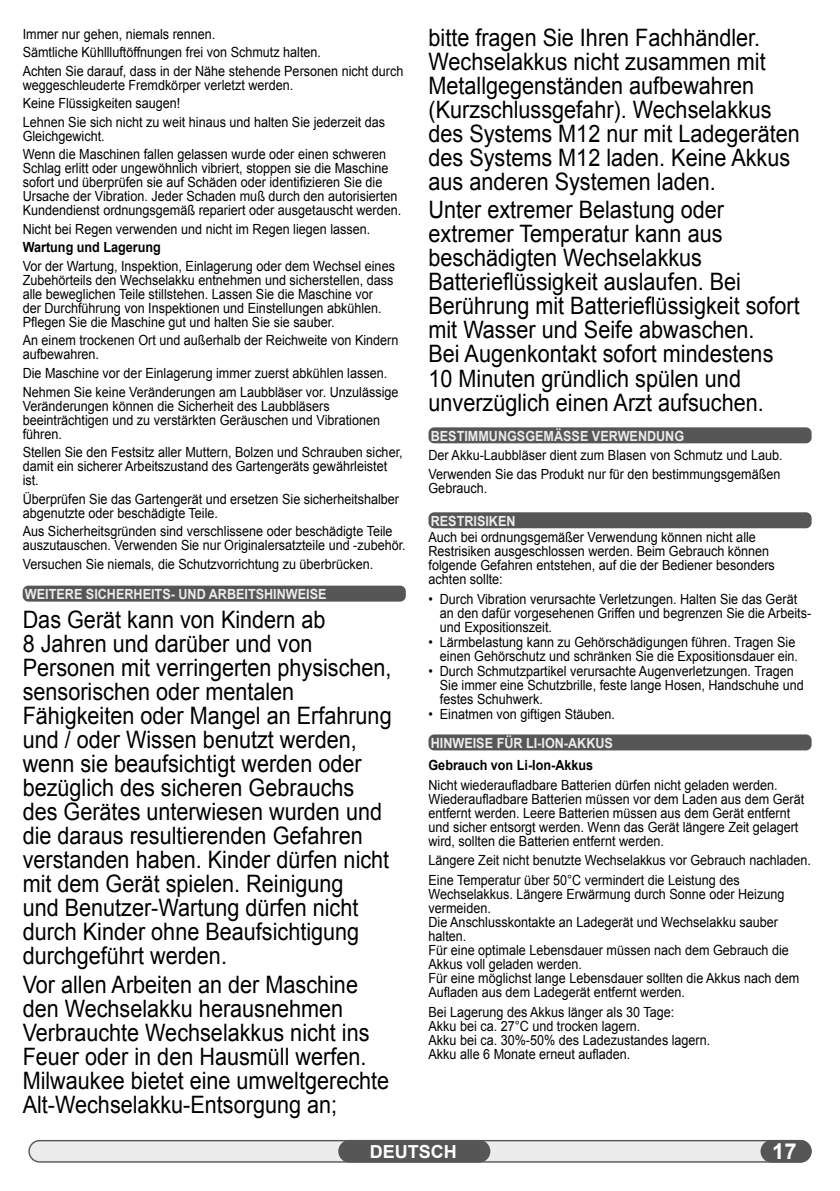
<style>
.page{position:relative;width:840px;height:1191px;background:#fff}
.page>*{position:absolute;margin:0;border:0;box-sizing:border-box;transform-origin:0 0}
.t1{font:24px/24px "Arial";color:#000;scale:.9 1}
.t2{font:700 22px "Arial";color:#fff}
.t3{font:700 18px "Arial";color:#fff}
.t4{font:14px/14px "Arial";color:#000;scale:.9 1}
.t5{font:700 14px "Arial";color:#ececec;scale:.9 1}
.t6{font:700 14px "Arial";color:#000;scale:.9 1}
</style>
<div class="page">
<div style="left:29px;top:1140px;width:781px;height:21px;background:#ececec;border-radius:11px"></div>
<div style="left:28px;top:1140px;width:783px;height:22px;border:1px solid #565656;border-radius:11px"></div>
<div style="left:760px;top:1140px;width:51px;height:22px;background:#565656;border-radius:11px"></div>
<div style="left:23px;top:585px;width:382px;height:16px;background:#565656;border-radius:6px"></div>
<div style="left:428px;top:427px;width:383px;height:16px;background:#565656;border-radius:6px"></div>
<div style="left:428px;top:512px;width:383px;height:16px;background:#565656;border-radius:6px"></div>
<div style="left:428px;top:734px;width:383px;height:16px;background:#565656;border-radius:6px"></div>
<div style="left:338px;top:1140px;width:152px;height:22px;background:#565656;border-radius:11px"></div>
<p class="t4" style="left:23px;top:24px;width:424px;line-height:18.6px">Immer nur gehen, niemals rennen.<br>Sämtliche Kühllluftöffnungen frei von Schmutz halten.<br>Achten Sie darauf, dass in der Nähe stehende Personen nicht durch</p>
<p class="t4" style="left:23px;top:76px;width:404px;line-height:18.6px">weggeschleuderte Fremdkörper verletzt werden.<br>Keine Flüssigkeiten saugen!<br>Lehnen Sie sich nicht zu weit hinaus und halten Sie jederzeit das</p>
<p class="t4" style="left:23px;top:127px;width:405px;line-height:18.6px">Gleichgewicht.<br>Wenn die Maschinen fallen gelassen wurde oder einen schweren</p>
<p class="t4" style="left:23px;top:161px;width:422px">Schlag erlitt oder ungewöhnlich vibriert, stoppen sie die Maschine sofort und überprüfen sie auf Schäden oder identifizieren Sie die Ursache der Vibration. Jeder Schaden muß durch den autorisierten Kundendienst ordnungsgemäß repariert oder ausgetauscht werden.</p>
<p class="t4" style="left:23px;top:222px;width:387px">Nicht bei Regen verwenden und nicht im Regen liegen lassen.</p>
<p class="t6" style="left:23px;top:238px;width:155px">Wartung und Lagerung</p>
<p class="t4" style="left:23px;top:259px;width:415px">Vor der Wartung, Inspektion, Einlagerung oder dem Wechsel eines Zubehörteils den Wechselakku entnehmen und sicherstellen, dass alle beweglichen Teile stillstehen. Lassen Sie die Maschine vor<br>der Durchführung von Inspektionen und Einstellungen abkühlen.<br>Pflegen Sie die Maschine gut und halten Sie sie sauber.</p>
<p class="t4" style="left:23px;top:334px;width:419px">An einem trockenen Ort und außerhalb der Reichweite von Kindern aufbewahren.</p>
<p class="t4" style="left:23px;top:364px;width:419px;line-height:18.6px">Die Maschine vor der Einlagerung immer zuerst abkühlen lassen.<br>Nehmen Sie keine Veränderungen am Laubbläser vor. Unzulässige</p>
<p class="t4" style="left:23px;top:399px;width:398px">Veränderungen können die Sicherheit des Laubbläsers beeinträchtigen und zu verstärkten Geräuschen und Vibrationen führen.</p>
<p class="t4" style="left:23px;top:445px;width:423px">Stellen Sie den Festsitz aller Muttern, Bolzen und Schrauben sicher, damit ein sicherer Arbeitszustand des Gartengeräts gewährleistet ist.</p>
<p class="t4" style="left:23px;top:492px;width:419px">Überprüfen Sie das Gartengerät und ersetzen Sie sicherheitshalber abgenutzte oder beschädigte Teile.</p>
<p class="t4" style="left:23px;top:524px;width:427px">Aus Sicherheitsgründen sind verschlissene oder beschädigte Teile auszutauschen. Verwenden Sie nur Originalersatzteile und -zubehör.</p>
<p class="t4" style="left:23px;top:557px;width:391px">Versuchen Sie niemals, die Schutzvorrichtung zu überbrücken.</p>
<p class="t5" style="left:25px;top:584px;width:336px">WEITERE SICHERHEITS- UND ARBEITSHINWEISE</p>
<p class="t1" style="left:23px;top:608px;width:411px">Das Gerät kann von Kindern ab<br>8 Jahren und darüber und von Personen mit verringerten physischen, sensorischen oder mentalen Fähigkeiten oder Mangel an Erfahrung und / oder Wissen benutzt werden, wenn sie beaufsichtigt werden oder bezüglich des sicheren Gebrauchs des Gerätes unterwiesen wurden und die daraus resultierenden Gefahren verstanden haben. Kinder dürfen nicht mit dem Gerät spielen. Reinigung<br>und Benutzer-Wartung dürfen nicht durch Kinder ohne Beaufsichtigung durchgeführt werden.</p>
<h1 class="t1" style="left:23px;top:972px;width:408px">Vor allen Arbeiten an der Maschine den Wechselakku herausnehmen Verbrauchte Wechselakkus nicht ins Feuer oder in den Hausmüll werfen.<br>Milwaukee bietet eine umweltgerechte Alt-Wechselakku-Entsorgung an;</h1>
<p class="t1" style="left:428px;top:26px;width:414px">bitte fragen Sie Ihren Fachhändler.<br>Wechselakkus nicht zusammen mit Metallgegenständen aufbewahren (Kurzschlussgefahr). Wechselakkus des Systems M12 nur mit Ladegeräten des Systems M12 laden. Keine Akkus aus anderen Systemen laden.</p>
<p class="t1" style="left:428px;top:198px;width:414px">Unter extremer Belastung oder extremer Temperatur kann aus beschädigten Wechselakkus Batterieflüssigkeit auslaufen. Bei Berührung mit Batterieflüssigkeit sofort mit Wasser und Seife abwaschen.<br>Bei Augenkontakt sofort mindestens 10 Minuten gründlich spülen und unverzüglich einen Arzt aufsuchen.</p>
<p class="t5" style="left:430px;top:426px;width:283px">BESTIMMUNGSGEMÄSSE VERWENDUNG</p>
<p class="t4" style="left:428px;top:446px;width:394px;line-height:18.6px">Der Akku-Laubbläser dient zum Blasen von Schmutz und Laub.<br>Verwenden Sie das Produkt nur für den bestimmungsgemäßen</p>
<p class="t4" style="left:428px;top:481px;width:67px">Gebrauch.</p>
<p class="t5" style="left:430px;top:511px;width:96px">RESTRISIKEN</p>
<p class="t4" style="left:428px;top:530px;width:386px">Auch bei ordnungsgemäßer Verwendung können nicht alle Restrisiken ausgeschlossen werden. Beim Gebrauch können folgende Gefahren entstehen, auf die der Bediener besonders achten sollte:</p>
<p class="t4" style="left:439px;top:592px;width:414px;text-indent:-11px">• Durch Vibration verursachte Verletzungen. Halten Sie das Gerät an den dafür vorgesehenen Griffen und begrenzen Sie die Arbeits&shy;und Expositionszeit.</p>
<p class="t4" style="left:428px;top:635px;width:412px;text-align:right">• Lärmbelastung kann zu Gehörschädigungen führen. Tragen Sie einen Gehörschutz und schränken Sie die Expositionsdauer ein.</p>
<p class="t4" style="left:439px;top:664px;width:405px;text-indent:-11px">• Durch Schmutzpartikel verursachte Augenverletzungen. Tragen<br>Sie immer eine Schutzbrille, feste lange Hosen, Handschuhe und festes Schuhwerk.</p>
<p class="t4" style="left:428px;top:707px;width:209px">• Einatmen von giftigen Stäuben.</p>
<p class="t5" style="left:430px;top:733px;width:204px">HINWEISE FÜR LI-ION-AKKUS</p>
<p class="t6" style="left:428px;top:756px;width:184px">Gebrauch von Li-Ion-Akkus</p>
<p class="t4" style="left:428px;top:778px;width:419px">Nicht wiederaufladbare Batterien dürfen nicht geladen werden.<br>Wiederaufladbare Batterien müssen vor dem Laden aus dem Gerät entfernt werden. Leere Batterien müssen aus dem Gerät entfernt und sicher entsorgt werden. Wenn das Gerät längere Zeit gelagert wird, sollten die Batterien entfernt werden.</p>
<p class="t4" style="left:428px;top:851px;width:426px;line-height:19.6px">Längere Zeit nicht benutzte Wechselakkus vor Gebrauch nachladen.<br>Eine Temperatur über 50°C vermindert die Leistung des</p>
<p class="t4" style="left:428px;top:887px;width:413px">Wechselakkus. Längere Erwärmung durch Sonne oder Heizung vermeiden.<br>Die Anschlusskontakte an Ladegerät und Wechselakku sauber halten.<br>Für eine optimale Lebensdauer müssen nach dem Gebrauch die Akkus voll geladen werden.<br>Für eine möglichst lange Lebensdauer sollten die Akkus nach dem Aufladen aus dem Ladegerät entfernt werden.</p>
<p class="t4" style="left:428px;top:1005px;width:314px">Bei Lagerung des Akkus länger als 30 Tage:<br>Akku bei ca. 27°C und trocken lagern.<br>Akku bei ca. 30%-50% des Ladezustandes lagern.<br>Akku alle 6 Monate erneut aufladen.</p>
<p class="t3" style="left:369px;top:1139px;width:88px">DEUTSCH</p>
<h2 class="t2" style="left:771px;top:1137px;width:26px">17</h2>
</div>
